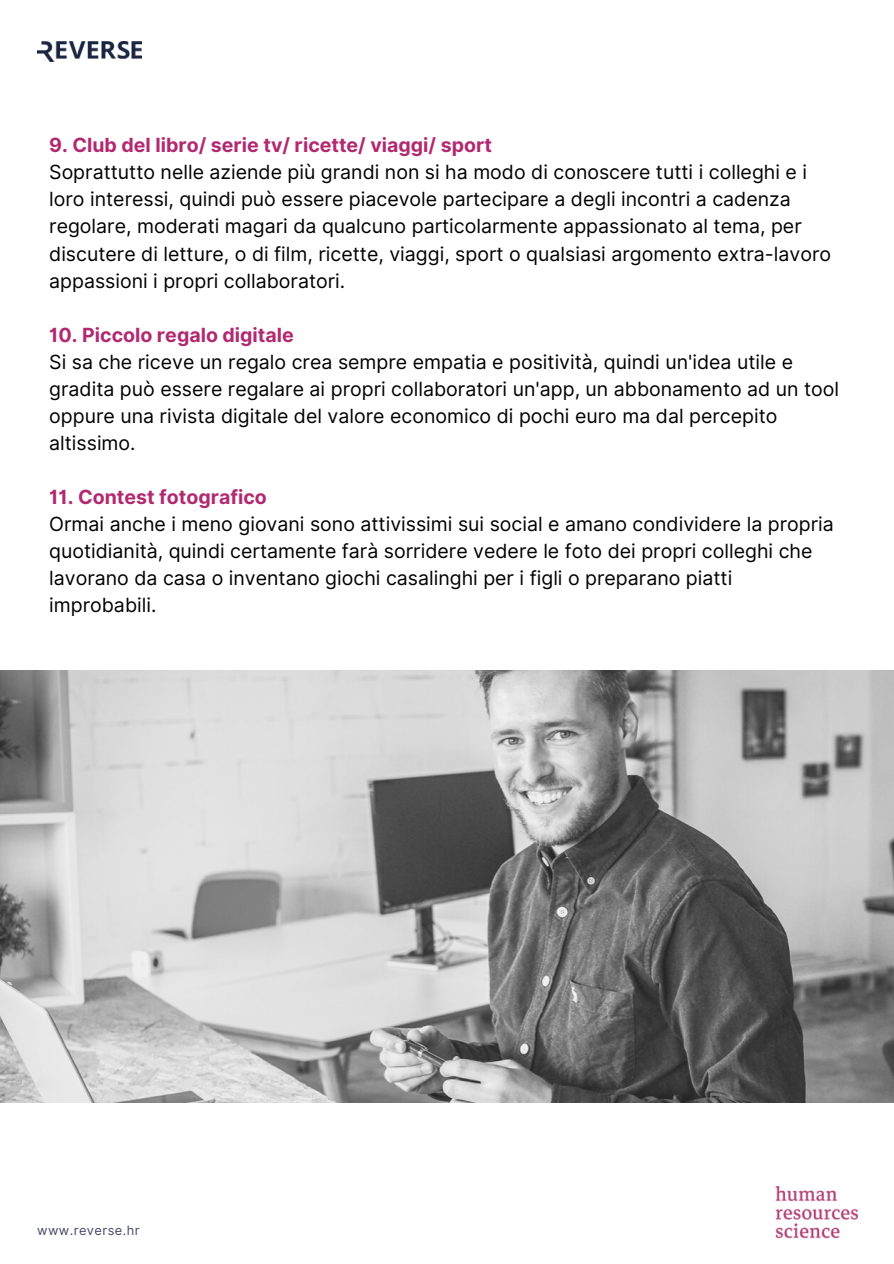
<style>
.page{position:relative;width:894px;height:1264px;background:#fff}
.page>*{position:absolute;margin:0;border:0;box-sizing:border-box;transform-origin:0 0}
.t1{font:19.5px/27px "Inter";color:#000}
.t2{font:700 19.5px "Inter";color:#b22971}
.t3{font:12.9px "Inter";letter-spacing:.03em;color:#48486b}
</style>
<div class="page">
<img style="left:0;top:671px;width:893px;height:431px">
<img style="left:37px;top:41px;width:105px;height:20px">
<img style="left:775px;top:1186px;width:82px;height:52px">
<p class="t2" style="left:49px;top:134px;width:444px">9. Club del libro/ serie tv/ ricette/ viaggi/ sport</p>
<p class="t1" style="left:49px;top:159px;width:783px">Soprattutto nelle aziende più grandi non si ha modo di conoscere tutti i colleghi e i loro interessi, quindi può essere piacevole partecipare a degli incontri a cadenza regolare, moderati magari da qualcuno particolarmente appassionato al tema, per discutere di letture, o di film, ricette, viaggi, sport o qualsiasi argomento extra-lavoro appassioni i propri collaboratori.</p>
<p class="t2" style="left:49px;top:323px;width:246px">10. Piccolo regalo digitale</p>
<p class="t1" style="left:49px;top:348px;width:791px">Si sa che riceve un regalo crea sempre empatia e positività, quindi un'idea utile e gradita può essere regalare ai propri collaboratori un'app, un abbonamento ad un tool oppure una rivista digitale del valore economico di pochi euro ma dal percepito altissimo.</p>
<p class="t2" style="left:49px;top:485px;width:219px">11. Contest fotografico</p>
<p class="t1" style="left:49px;top:510px;width:786px">Ormai anche i meno giovani sono attivissimi sui social e amano condividere la propria quotidianità, quindi certamente farà sorridere vedere le foto dei propri colleghi che lavorano da casa o inventano giochi casalinghi per i figli o preparano piatti improbabili.</p>
<p class="t3" style="left:37px;top:1222px;width:104px">www.reverse.hr</p>
</div>
